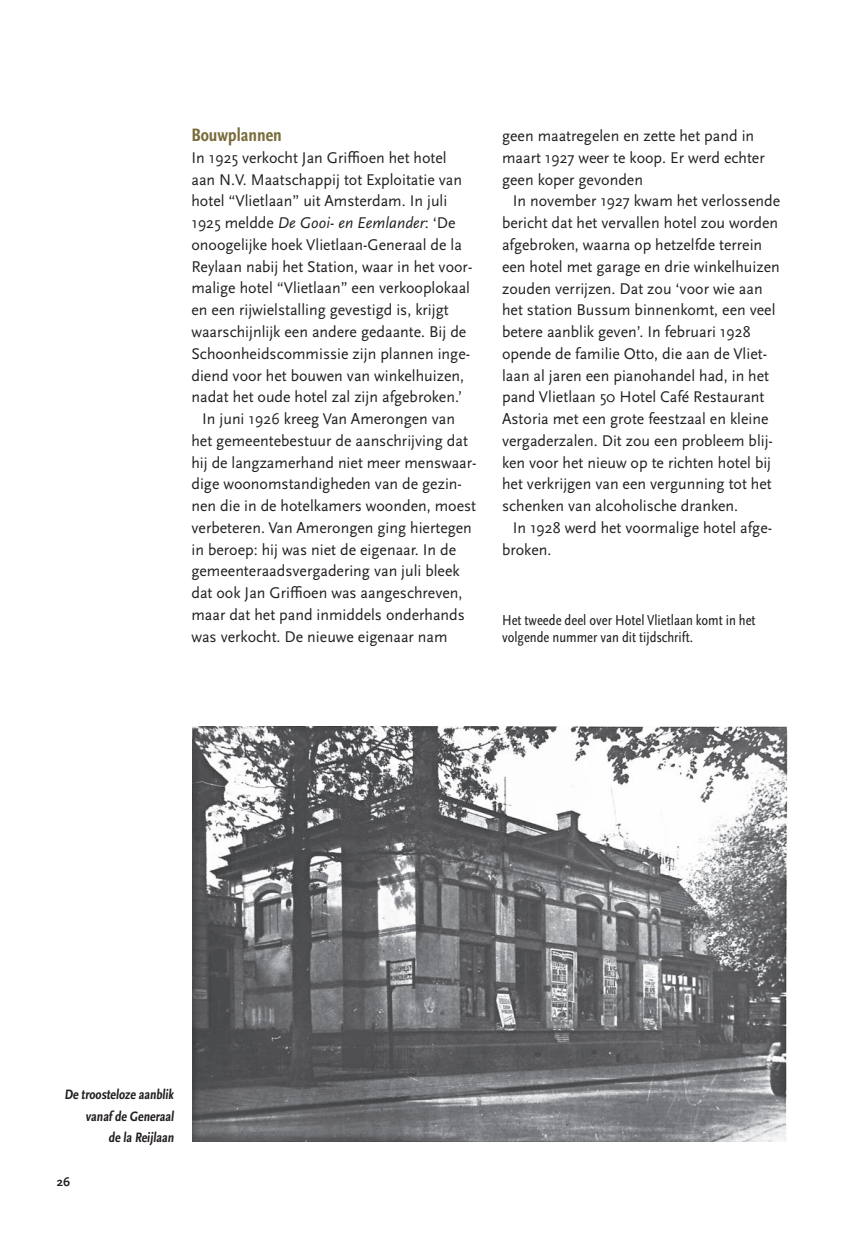
<style>
.page{position:relative;width:851px;height:1234px;background:#fff}
.page>*{position:absolute;margin:0;border:0;box-sizing:border-box;transform-origin:0 0}
.t1{font:700 condensed 18.75px "Scala Sans Pro";color:#796c3b}
.t2{font:16.2px/21.8px "Scala Sans Pro";color:#231f20}
.t3{font:italic 16.2px "Scala Sans Pro";color:#231f20}
.t4{font:condensed 15px/16.5px "Scala Sans Pro";color:#231f20}
.t5{font:700 condensed 14.25px/21.8px "Scala Sans Pro";color:#231f20;text-align:right}
.t6{font:700 12.75px "Scala Sans Pro";color:#231f20}
.s1{font-style:normal}
</style>
<div class="page">
<img style="left:192px;top:726px;width:595px;height:415px">
<p class="t1" style="left:191px;top:124px;width:92px">Bouwplannen</p>
<p class="t2" style="left:191px;top:147px;width:257px">In 1925 verkocht Jan Griffioen het hotel</p>
<p class="t2" style="left:191px;top:168px;width:272px">aan N.V. Maatschappij tot Exploitatie van</p>
<p class="t2" style="left:191px;top:190px;width:257px">hotel “Vlietlaan” uit Amsterdam. In juli</p>
<p class="t3" style="left:191px;top:213px;width:265px"><span class="s1">1925 meldde</span> De Gooi- en Eemlander<span class="s1">: ‘De</span></p>
<p class="t2" style="left:191px;top:234px;width:272px">onoogelijke hoek Vlietlaan-Generaal de la</p>
<p class="t2" style="left:191px;top:255px;width:282px">Reylaan nabij het Station, waar in het voor-</p>
<p class="t2" style="left:191px;top:277px;width:280px">malige hotel “Vlietlaan” een verkooplokaal</p>
<p class="t2" style="left:191px;top:299px;width:259px">en een rijwielstalling gevestigd is, krijgt</p>
<p class="t2" style="left:191px;top:321px;width:276px">waarschijnlijk een andere gedaante. Bij de</p>
<p class="t2" style="left:191px;top:342px;width:280px">Schoonheidscommissie zijn plannen inge-</p>
<p class="t2" style="left:191px;top:364px;width:274px">diend voor het bouwen van winkelhuizen,</p>
<p class="t2" style="left:191px;top:386px;width:272px">nadat het oude hotel zal zijn afgebroken.’</p>
<p class="t2" style="left:202px;top:408px;width:254px">In juni 1926 kreeg Van Amerongen van</p>
<p class="t2" style="left:191px;top:429px;width:278px">het gemeentebestuur de aanschrijving dat</p>
<p class="t2" style="left:191px;top:451px;width:286px">hij de langzamerhand niet meer menswaar-</p>
<p class="t2" style="left:191px;top:473px;width:272px">dige woonomstandigheden van de gezin-</p>
<p class="t2" style="left:191px;top:495px;width:286px">nen die in de hotelkamers woonden, moest</p>
<p class="t2" style="left:191px;top:516px;width:282px">verbeteren. Van Amerongen ging hiertegen</p>
<p class="t2" style="left:191px;top:538px;width:266px">in beroep: hij was niet de eigenaar. In de</p>
<p class="t2" style="left:191px;top:560px;width:270px">gemeenteraadsvergadering van juli bleek</p>
<p class="t2" style="left:191px;top:582px;width:272px">dat ook Jan Griffioen was aangeschreven,</p>
<p class="t2" style="left:191px;top:603px;width:275px">maar dat het pand inmiddels onderhands</p>
<p class="t2" style="left:191px;top:625px;width:257px">was verkocht. De nieuwe eigenaar nam</p>
<p class="t2" style="left:502px;top:125px;width:264px">geen maatregelen en zette het pand in maart 1927 weer te koop. Er werd echter geen koper gevonden</p>
<p class="t2" style="left:502px;top:190px;width:279px;text-indent:11px">In november 1927 kwam het verlossende bericht dat het vervallen hotel zou worden afgebroken, waarna op hetzelfde terrein een hotel met garage en drie winkelhuizen zouden verrijzen. Dat zou ‘voor wie aan het station Bussum binnenkomt, een veel betere aanblik geven’. In februari 1928 opende de familie Otto, die aan de Vliet&shy;laan al jaren een pianohandel had, in het pand Vlietlaan 50 Hotel Café Restaurant Astoria met een grote feestzaal en kleine vergaderzalen. Dit zou een probleem blij&shy;ken voor het nieuw op te richten hotel bij het verkrijgen van een vergunning tot het schenken van alcoholische dranken.</p>
<p class="t2" style="left:502px;top:516px;width:271px;text-indent:11px">In 1928 werd het voormalige hotel afge&shy;broken.</p>
<p class="t4" style="left:502px;top:612px;width:255px">Het tweede deel over Hotel Vlietlaan komt in het volgende nummer van dit tijdschrift.</p>
<p class="t5" style="left:65px;top:1083px;width:112px">De troosteloze aanblik vanaf de Generaal<br>de la Reijlaan</p>
<p class="t6" style="left:57px;top:1174px;width:15px">26</p>
</div>
